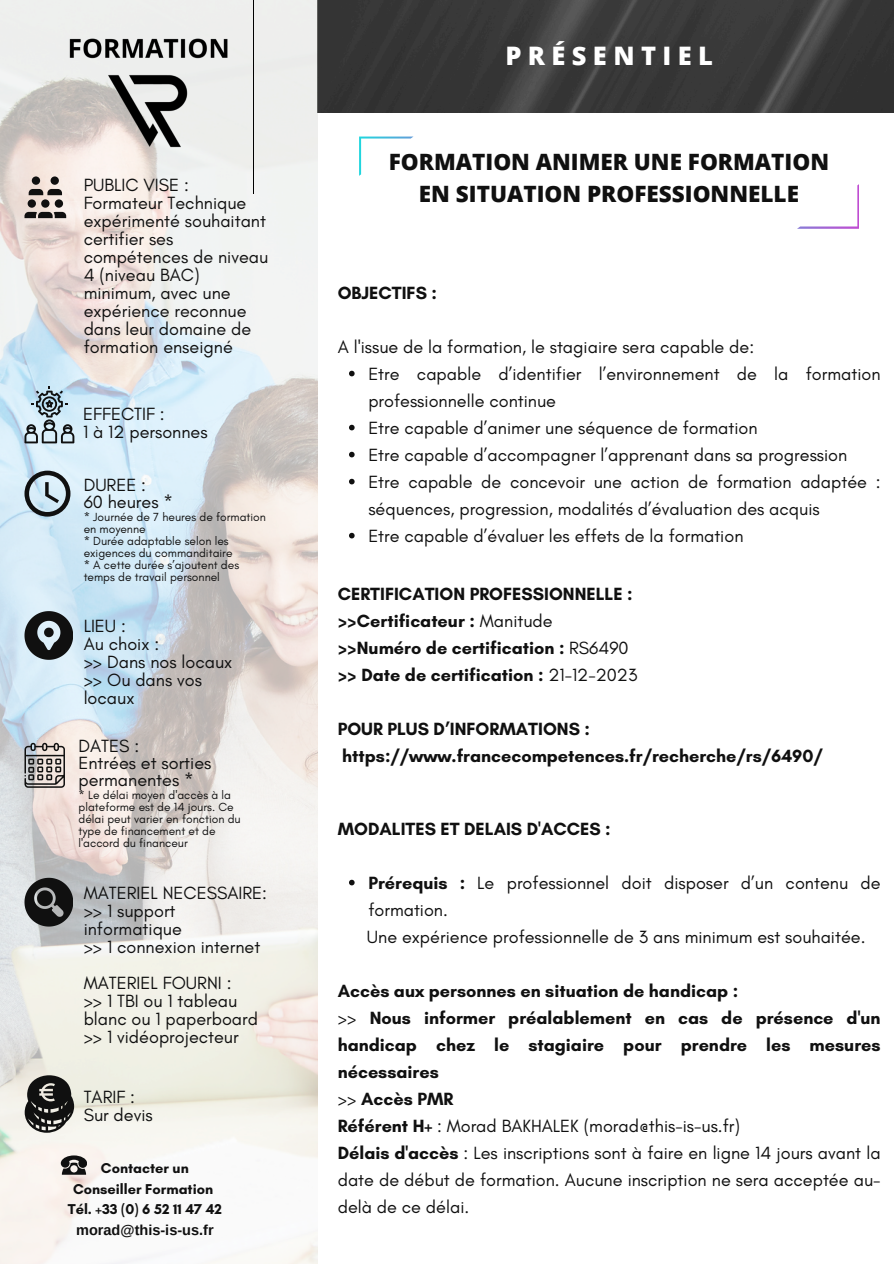
<style>
.page{position:relative;width:894px;height:1264px;background:#fff}
.page>*{position:absolute;margin:0;border:0;box-sizing:border-box;transform-origin:0 0}
.t1{font:800 25.5px "Open Sans";letter-spacing:.25em;color:#fff}
.t2{font:800 22.5px/31.5px "Open Sans";color:#101010;text-align:center}
.t3{font:18px/18px "Glacial Indifference";color:#101010}
.t4{font:700 18px/27px "Glacial Indifference";color:#101010}
.t5{font:700 14.55px "Glacial Indifference";color:#101010}
.t6{font:700 14.55px "Arimo";color:#101010}
.t7{font:12px/12px "Glacial Indifference";color:#101010}
.s1{font-weight:400}
.s2{font-weight:700}
</style>
<div class="page">
<img style="left:318px;top:0;width:575px;height:112px">
<svg style="left:359px;top:136px;width:55px;height:40px"></svg>
<svg style="left:797px;top:185px;width:61px;height:44px"></svg>
<img style="left:0;top:0;width:318px;height:1263px">
<svg style="left:24px;top:611px;width:49px;height:48px;background:#5b6367"></svg>
<svg style="left:24px;top:470px;width:46px;height:46px;background:#94a4ad"></svg>
<svg style="left:24px;top:877px;width:49px;height:49px;background:#4c4d4d"></svg>
<svg style="left:25px;top:1075px;width:49px;height:57px;background:#575653"></svg>
<svg style="left:24px;top:742px;width:41px;height:45px;background:#979290"></svg>
<svg style="left:24px;top:176px;width:42px;height:42px"></svg>
<svg style="left:24px;top:386px;width:50px;height:57px;background:#9fb3bd"></svg>
<svg style="left:61px;top:1155px;width:26px;height:19px"></svg>
<img style="left:44px;top:0;width:209px;height:194px">
<svg style="left:349px;top:371px;width:5px;height:5px"></svg>
<svg style="left:349px;top:425px;width:5px;height:5px"></svg>
<svg style="left:349px;top:452px;width:5px;height:5px"></svg>
<svg style="left:349px;top:479px;width:5px;height:5px"></svg>
<svg style="left:349px;top:533px;width:5px;height:5px"></svg>
<svg style="left:349px;top:879px;width:5px;height:6px"></svg>
<h6 class="t3" style="left:84px;top:176px;width:186px">PUBLIC VISE :<br>Formateur Technique expérimenté souhaitant certifier ses compétences de niveau<br>4 (niveau BAC) minimum, avec une expérience reconnue dans leur domaine de formation enseigné</h6>
<p class="t3" style="left:83px;top:404px;width:126px">EFFECTIF :<br>1 à 12 personnes</p>
<p class="t3" style="left:84px;top:475px;width:64px">DUREE :</p>
<h6 class="t3" style="left:84px;top:492px;width:91px">60 heures *</h6>
<p class="t7" style="left:84px;top:510px;width:184px">* Journée de 7 heures de formation en moyenne</p>
<h6 class="t7" style="left:84px;top:534px;width:150px">* Durée adaptable selon les exigences du commanditaire</h6>
<p class="t7" style="left:84px;top:558px;width:157px">* A cette durée s’ajoutent des temps de travail personnel</p>
<p class="t3" style="left:84px;top:616px;width:150px">LIEU :<br>Au choix :<br>&gt;&gt; Dans nos locaux &gt;&gt; Ou dans vos locaux</p>
<p class="t3" style="left:78px;top:737px;width:62px">DATES :</p>
<p class="t3" style="left:78px;top:754px;width:134px;line-height:17px">Entrées et sorties permanentes *</p>
<p class="t7" style="left:78px;top:789px;width:164px">* Le délai moyen d'accès à la plateforme est de 14 jours. Ce délai peut varier en fonction du type de financement et de l'accord du financeur</p>
<p class="t3" style="left:84px;top:883px;width:185px">MATERIEL NECESSAIRE: &gt;&gt; 1 support informatique<br>&gt;&gt; 1 connexion internet</p>
<p class="t3" style="left:84px;top:973px;width:176px">MATERIEL FOURNI :<br>&gt;&gt; 1 TBI ou 1 tableau blanc ou 1 paperboard &gt;&gt; 1 vidéoprojecteur</p>
<p class="t3" style="left:84px;top:1087px;width:71px">TARIF :<br>Sur devis</p>
<p class="t5" style="left:101px;top:1159px;width:89px">Contacter un</p>
<p class="t5" style="left:73px;top:1179px;width:141px">Conseiller Formation</p>
<p class="t5" style="left:68px;top:1200px;width:156px">Tél. +33 (0) 6 52 11 47 42</p>
<p class="t6" style="left:76px;top:1222px;width:139px">morad@this-is-us.fr</p>
<h6 class="t1" style="left:505px;top:38px;width:209px">PRÉSENTIEL</h6>
<p class="t2" style="left:389px;top:146px;width:441px">FORMATION ANIMER UNE FORMATION<br>EN SITUATION PROFESSIONNELLE</p>
<h6 class="t4" style="left:337px;top:279px;width:101px">OBJECTIFS :</h6>
<p class="t3" style="left:337px;top:337px;width:418px">A l'issue de la formation, le stagiaire sera capable de:</p>
<h6 class="t3" style="left:368px;top:360px;width:513px;line-height:27px">Etre capable d’identifier l’environnement de la formation professionnelle continue</h6>
<p class="t3" style="left:368px;top:418px;width:390px">Etre capable d’animer une séquence de formation</p>
<p class="t3" style="left:368px;top:445px;width:480px">Etre capable d’accompagner l’apprenant dans sa progression</p>
<p class="t3" style="left:368px;top:468px;width:513px;line-height:27px">Etre capable de concevoir une action de formation adaptée : séquences, progression, modalités d’évaluation des acquis</p>
<p class="t3" style="left:368px;top:526px;width:376px">Etre capable d’évaluer les effets de la formation</p>
<h2 class="t4" style="left:337px;top:580px;width:301px">CERTIFICATION PROFESSIONNELLE : &gt;&gt;Certificateur : <span class="s1">Manitude </span>&gt;&gt;Numéro de certification : <span class="s1">RS6490 </span>&gt;&gt; Date de certification : <span class="s1">21-12-2023</span></h2>
<p class="t4" style="left:337px;top:715px;width:486px">POUR PLUS D’INFORMATIONS : https://www.francecompetences.fr/recherche/rs/6490/</p>
<p class="t4" style="left:337px;top:815px;width:274px">MODALITES ET DELAIS D'ACCES :</p>
<p class="t3" style="left:368px;top:869px;width:513px;line-height:27px"><span class="s2">Prérequis :</span> Le professionnel doit disposer d’un contenu de formation.</p>
<h1 class="t3" style="left:367px;top:927px;width:500px">Une expérience professionnelle de 3 ans minimum est souhaitée.</h1>
<p class="t4" style="left:337px;top:977px;width:544px">Accès aux personnes en situation de handicap :<br><span class="s1">&gt;&gt;</span> Nous informer préalablement en cas de présence d'un handicap chez le stagiaire pour prendre les mesures nécessaires<br><span class="s1">&gt;&gt;</span> Accès PMR<br>Référent H+ <span class="s1">: Morad BAKHALEK (morad@this-is-us.fr)<br></span>Délais d'accès <span class="s1">: Les inscriptions sont à faire en ligne 14 jours avant la date de début de formation. Aucune inscription ne sera acceptée au&shy;delà de ce délai.</span></p>
</div>
